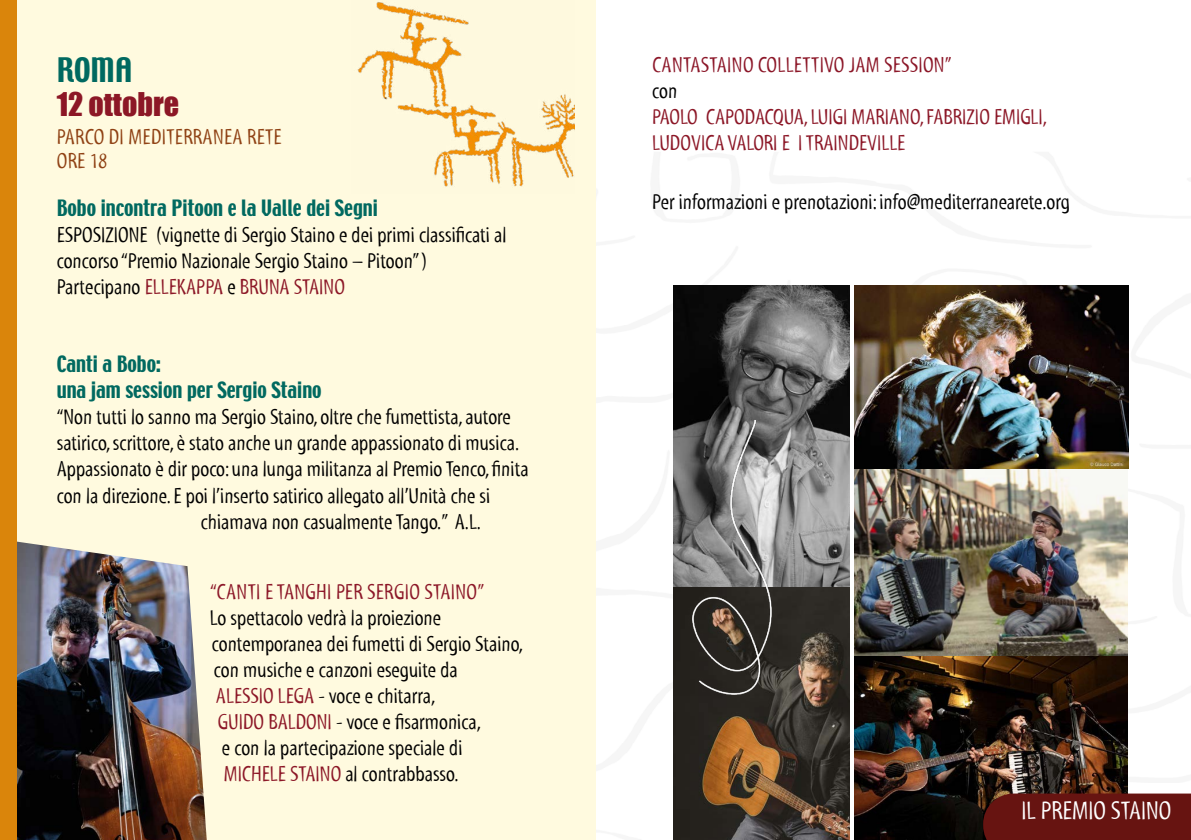
<style>
.page{position:relative;width:1191px;height:840px;background:#fff}
.page>*{position:absolute;margin:0;border:0;box-sizing:border-box;transform-origin:0 0}
.t1{font:30px "Impact";color:#8c1726}
.t2{font:30px "Techno";color:#006960}
.t3{font:26px "Myriad Tilt";color:#fff}
.t4{font:22px/26px "Myriad Tilt";color:#000}
.t5{font:22px/26px "Myriad Tilt";color:#8c1727}
.t6{font:22px/26px "Myriad Tilt";letter-spacing:.015em;color:#8c1728}
.t7{font:22px/24px "Myriad Tilt";letter-spacing:.015em;color:#8f4114}
.t8{font:20px/26px "Techno";color:#016960}
.s1{color:#8c1727}
.s2{color:#8c1729}
.s3{color:#000}
</style>
<div class="page">
<div style="left:0;top:0;width:595px;height:839px;background:#fffadf"></div>
<img style="left:854px;top:468px;width:273px;height:188px">
<img style="left:854px;top:285px;width:274px;height:183px">
<img style="left:854px;top:656px;width:273px;height:183px">
<img style="left:674px;top:285px;width:176px;height:554px">
<img style="left:16px;top:539px;width:191px;height:300px">
<img style="left:673px;top:420px;width:117px;height:275px">
<div style="left:0;top:0;width:16px;height:839px;background:#da850b"></div>
<img style="left:357px;top:2px;width:217px;height:185px">
<div style="left:983px;top:793px;width:208px;height:46px;background:#671411"></div>
<h1 class="t2" style="left:57px;top:49px;width:77px">ROMA</h1>
<h1 class="t1" style="left:57px;top:80px;width:124px">12 ottobre</h1>
<p class="t7" style="left:57px;top:125px;width:226px">PARCO DI MEDITERRANEA RETE<br>ORE 18</p>
<p class="t8" style="left:57px;top:196px;width:323px">Bobo incontra Pitoon e la Valle dei Segni</p>
<p class="t4" style="left:57px;top:222px;width:451px">ESPOSIZIONE (vignette di Sergio Staino e dei primi classificati al concorso “Premio Nazionale Sergio Staino – Pitoon” )<br>Partecipano <span class="s1">ELLEKAPPA</span> e <span class="s1">BRUNA STAINO</span></p>
<p class="t8" style="left:57px;top:352px;width:266px">Canti a Bobo:<br>una jam session per Sergio Staino</p>
<p class="t4" style="left:57px;top:404px;width:456px">“Non tutti lo sanno ma Sergio Staino, oltre che fumettista, autore</p>
<p class="t4" style="left:57px;top:430px;width:464px">satirico, scrittore, è stato anche un grande appassionato di musica.</p>
<p class="t4" style="left:57px;top:456px;width:473px">Appassionato è dir poco: una lunga militanza al Premio Tenco, finita</p>
<p class="t4" style="left:57px;top:482px;width:435px">con la direzione. E poi l’inserto satirico allegato all’Unità che si</p>
<p class="t4" style="left:201px;top:508px;width:282px">chiamava non casualmente Tango.” A.L.</p>
<p class="t6" style="left:210px;top:578px;width:275px">“CANTI E TANGHI PER SERGIO STAINO”</p>
<p class="t4" style="left:210px;top:604px;width:233px">Lo spettacolo vedrà la proiezione</p>
<p class="t4" style="left:212px;top:630px;width:312px">contemporanea dei fumetti di Sergio Staino,</p>
<p class="t4" style="left:214px;top:656px;width:245px">con musiche e canzoni eseguite da</p>
<p class="t4" style="left:216px;top:682px;width:221px"><span class="s1">ALESSIO LEGA</span> - voce e chitarra,</p>
<p class="t4" style="left:218px;top:708px;width:264px"><span class="s1">GUIDO BALDONI</span> - voce e fisarmonica,</p>
<p class="t4" style="left:222px;top:734px;width:242px">e con la partecipazione speciale di</p>
<p class="t4" style="left:224px;top:760px;width:236px"><span class="s1">MICHELE STAINO</span> al contrabbasso.</p>
<p class="t6" style="left:652px;top:52px;width:301px"><span class="s2">CANTASTAINO</span> COLLETTIVO JAM SESSION” <span class="s3">con</span></p>
<p class="t5" style="left:652px;top:104px;width:396px">PAOLO CAPODACQUA, LUIGI MARIANO, FABRIZIO EMIGLI,<br>LUDOVICA VALORI E I TRAINDEVILLE</p>
<p class="t4" style="left:652px;top:189px;width:419px">Per informazioni e prenotazioni: info@mediterranearete.org</p>
<p class="t3" style="left:1021px;top:796px;width:151px">IL PREMIO STAINO</p>
</div>
